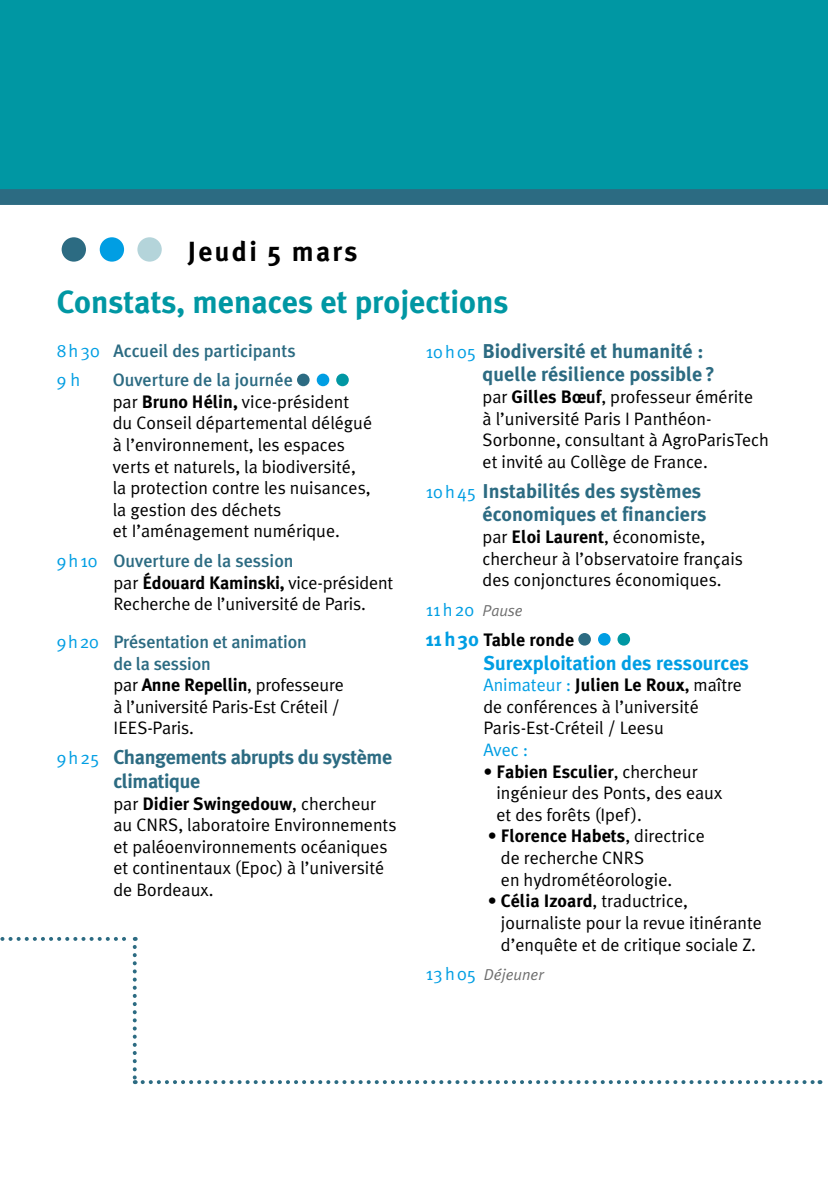
<style>
.page{position:relative;width:828px;height:1191px;background:#fff}
.page>*{position:absolute;margin:0;border:0;box-sizing:border-box;transform-origin:0 0}
.t1{font:700 32px "Meta Plus";color:#0097a3}
.t2{font:700 27.6px "Meta Plus";letter-spacing:.08em;color:#000}
.t3{font:700 20px/23.8px "Meta Plus";color:#2c6b82}
.t4{font:700 20px/23.8px "Meta Plus";letter-spacing:-.02em;color:#2c6b82}
.t5{font:700 20px "Meta Plus";color:#009ee3}
.t6{font:18px/21.6px "Meta Plus Normal";color:#000}
.t7{font:700 18px "Meta Plus";color:#000}
.t8{font:500 18px/21.6px "Meta Plus";color:#2c6b82}
.t9{font:18px "Meta Plus Normal";color:#009ee3}
.t10{font:italic 15.8px "Meta Plus Normal";color:#6e6e6e}
.s1{font-family:"Meta Plus Normal";font-weight:400;color:#009ee3}
.s2{font-family:"Meta Plus";font-weight:700}
.s3{font-family:"Meta Plus Normal";font-weight:400;font-size:18px;color:#009ee3}
.s4{font-family:"Meta Plus Normal";font-weight:400}
.s5{font-style:italic;font-size:15.8px;color:#6e6e6e}
.s6{font-size:19.8px;color:#009ee3}
.s7{font-weight:500}
.s8{font-style:normal;font-size:18px;color:#009ee3}
</style>
<div class="page">
<div style="left:0;top:0;width:828px;height:193px;background:#0097a3"></div>
<div style="left:0;top:189px;width:828px;height:16px;background:#2c6b82"></div>
<div style="left:137px;top:237px;width:25px;height:25px;background:#b4d4da;border-radius:50%"></div>
<div style="left:100px;top:237px;width:24px;height:25px;background:#009ee3;border-radius:50%"></div>
<div style="left:62px;top:237px;width:24px;height:25px;background:#2c6b82;border-radius:50%"></div>
<svg style="left:0;top:937px;width:136px;height:4px"></svg>
<svg style="left:133px;top:947px;width:4px;height:137px"></svg>
<svg style="left:143px;top:1080px;width:677px;height:4px"></svg>
<div style="left:336px;top:374px;width:13px;height:12px;background:#0097a3;border-radius:50%"></div>
<div style="left:317px;top:374px;width:12px;height:12px;background:#009ee3;border-radius:50%"></div>
<div style="left:297px;top:374px;width:13px;height:12px;background:#2c6b82;border-radius:50%"></div>
<div style="left:617px;top:633px;width:13px;height:12px;background:#0097a3;border-radius:50%"></div>
<div style="left:598px;top:633px;width:12px;height:12px;background:#009ee3;border-radius:50%"></div>
<div style="left:578px;top:633px;width:13px;height:12px;background:#2c6b82;border-radius:50%"></div>
<h2 class="t2" style="left:188px;top:235px;width:171px">Jeudi 5 mars</h2>
<h1 class="t1" style="left:57px;top:284px;width:453px">Constats, menaces et projections</h1>
<p class="t8" style="left:57px;top:339px;width:240px"><span class="s1">8h30</span> Accueil des participants</p>
<p class="t9" style="left:57px;top:369px;width:25px">9h</p>
<p class="t8" style="left:113px;top:369px;width:182px">Ouverture de la journée</p>
<p class="t6" style="left:113px;top:390px;width:261px">par <span class="s2">Bruno Hélin,</span> vice-président du Conseil départemental délégué à l’environnement, les espaces verts et naturels, la biodiversité, la protection contre les nuisances, la gestion des déchets<br>et I’aménagement numérique.</p>
<p class="t8" style="left:57px;top:550px;width:238px"><span class="s1">9h10</span> Ouverture de la session</p>
<p class="t6" style="left:113px;top:571px;width:281px">par <span class="s2">Édouard Kaminski,</span> vice-président<br>Recherche de l’université de Paris.</p>
<p class="t8" style="left:113px;top:631px;width:195px;text-indent:-57px"><span class="s1">9h20</span> Présentation et animation de la session</p>
<p class="t6" style="left:113px;top:674px;width:232px">par <span class="s2">Anne Repellin</span>, professeure à l’université Paris-Est Créteil /<br>IEES-Paris.</p>
<p class="t4" style="left:113px;top:745px;width:280px;text-indent:-57px"><span class="s3">9h25</span> Changements abrupts du système climatique</p>
<p class="t7" style="left:113px;top:793px;width:264px"><span class="s4">par</span> Didier Swingedouw<span class="s4">, chercheur</span></p>
<p class="t6" style="left:113px;top:814px;width:284px">au CNRS, laboratoire Environnements et paléoenvironnements océaniques et continentaux (Epoc) à l’université de Bordeaux.</p>
<p class="t3" style="left:482px;top:339px;width:234px;text-indent:-57px"><span class="s3">10h05</span> Biodiversité et humanité : quelle résilience possible?</p>
<p class="t6" style="left:482px;top:386px;width:288px">par <span class="s2">Gilles Bœuf</span>, professeur émérite<br>à l’université Paris I Panthéon-Sorbonne, consultant à AgroParisTech et invité au Collège de France.</p>
<p class="t3" style="left:426px;top:479px;width:282px;text-align:right"><span class="s3">10h45</span> Instabilités des systèmes économiques et financiers</p>
<p class="t6" style="left:482px;top:526px;width:262px">par <span class="s2">Eloi Laurent</span>, économiste, chercheur à l’observatoire français des conjonctures économiques.</p>
<p class="t9" style="left:426px;top:599px;width:98px">11h20 <span class="s5">Pause</span></p>
<p class="t7" style="left:426px;top:629px;width:150px"><span class="s6">11h30</span> Table ronde</p>
<p class="t5" style="left:483px;top:651px;width:267px">Surexploitation des ressources</p>
<p class="t7" style="left:483px;top:674px;width:260px"><span class="s1">Animateur :</span> Julien Le Roux<span class="s7">,</span> <span class="s4">maître</span></p>
<p class="t6" style="left:483px;top:695px;width:217px">de conférences à l’université<br>Paris-Est-Créteil / Leesu</p>
<p class="t9" style="left:483px;top:739px;width:46px">Avec :</p>
<p class="t7" style="left:483px;top:761px;width:216px"><span class="s4">•</span> Fabien Esculier<span class="s4">, chercheur</span></p>
<p class="t6" style="left:496px;top:782px;width:227px">ingénieur des Ponts, des eaux et des forêts (Ipef).</p>
<p class="t7" style="left:488px;top:826px;width:218px"><span class="s4">•</span> Florence Habets<span class="s4">, directrice</span></p>
<p class="t6" style="left:501px;top:847px;width:173px">de recherche CNRS<br>en hydrométéorologie.</p>
<p class="t6" style="left:501px;top:890px;width:263px;text-indent:-13px">• <span class="s2">Célia Izoard</span>, traductrice, journaliste pour la revue itinérante d’enquête et de critique sociale Z.</p>
<p class="t10" style="left:426px;top:965px;width:119px"><span class="s8">13h05</span> Déjeuner</p>
</div>
